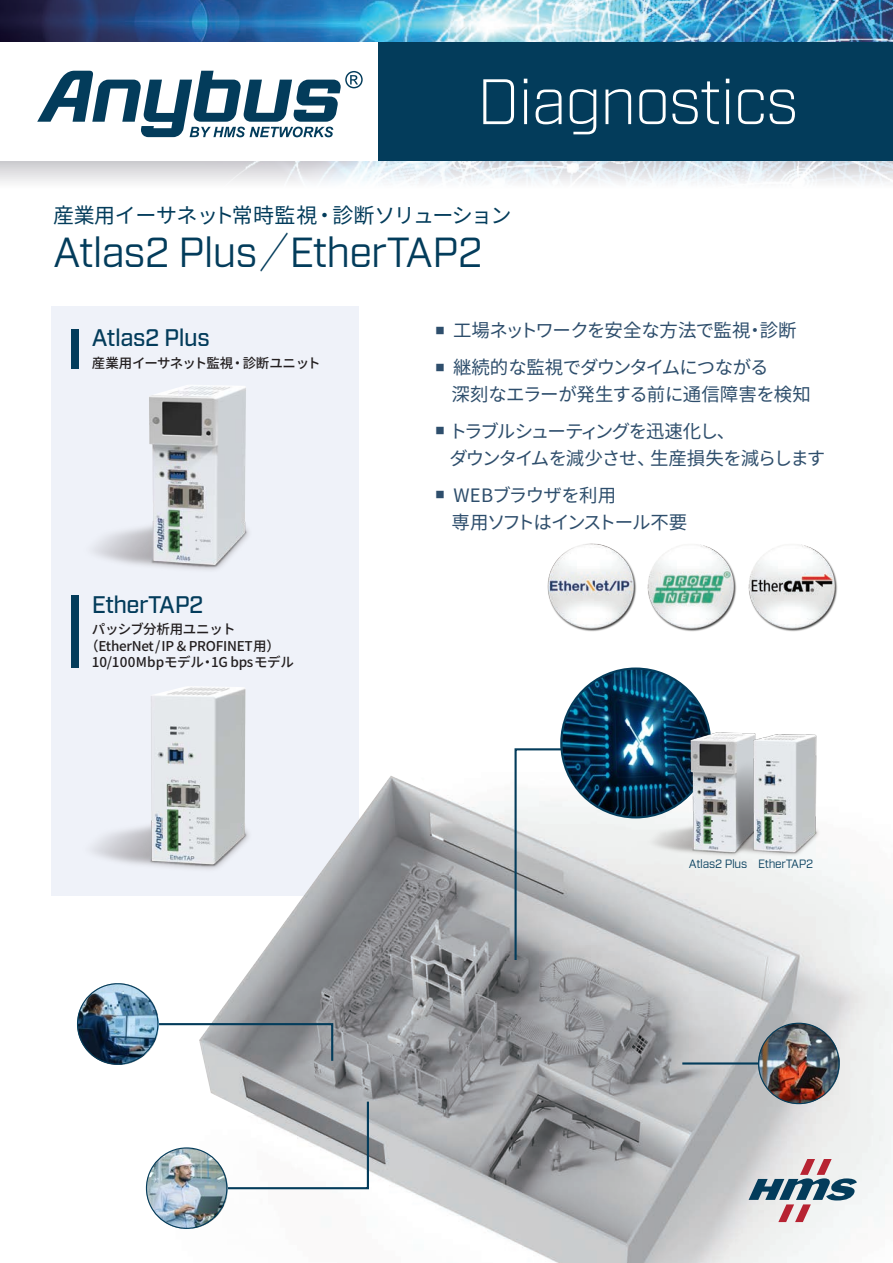
<style>
.page{position:relative;width:893px;height:1263px;background:#fff}
.page>*{position:absolute;margin:0;border:0;box-sizing:border-box;transform-origin:0 0}
.t1{font:300 64.05px "Industry";letter-spacing:-.02em;color:#fff}
.t2{font:42px "Industry";letter-spacing:-.02em;color:#033c5b}
.t3{font:500 24px "Industry";letter-spacing:-.02em;color:#033c5b}
.t4{font:21px "Noto Sans CJ Kjp";letter-spacing:-.02em;color:#033c5b}
.t5{font:18.45px "Noto Sans CJ Kjp";letter-spacing:-.05em;color:#2e4e6c}
.t6{font:18.45px "Noto Sans CJ Kjp";letter-spacing:-.08em;color:#2e4e6c}
.t7{font:18.45px "Noto Sans CJ Kjp";letter-spacing:-.075em;color:#2e4e6c}
.t8{font:18.45px "Noto Sans CJ Kjp";letter-spacing:-.01em;color:#2e4e6c}
.t9{font:500 13.5px "Noto Sans CJ Kjp";letter-spacing:-.02em;color:#231f20}
.t10{font:12px "Industry";letter-spacing:-.02em;color:#033c5b}
.s1{font-family:"Noto Sans CJ Kjp"}
</style>
<div class="page">
<div style="left:51px;top:306px;width:308px;height:589px;background:#eff2f9"></div>
<img style="left:133px;top:776px;width:760px;height:487px">
<img style="left:0;top:0;width:893px;height:43px">
<svg style="left:0;top:161px;width:893px;height:22px"></svg>
<div style="left:71px;top:329px;width:8px;height:40px;background:#033c5b"></div>
<div style="left:71px;top:595px;width:8px;height:72px;background:#033c5b"></div>
<img style="left:71px;top:667px;width:288px;height:213px">
<img style="left:93px;top:385px;width:156px;height:185px">
<svg style="left:158px;top:1022px;width:176px;height:41px"></svg>
<svg style="left:203px;top:1099px;width:167px;height:91px"></svg>
<img style="left:147px;top:1148px;width:80px;height:80px">
<div style="left:146px;top:1147px;width:81px;height:82px;border:1px solid #033c5b;border-radius:50%"></div>
<img style="left:78px;top:984px;width:80px;height:80px">
<div style="left:77px;top:983px;width:81px;height:82px;border:1px solid #033c5b;border-radius:50%"></div>
<hr style="left:682px;top:1062px;width:106px;height:2px;background:#033c5b">
<img style="left:759px;top:1023px;width:80px;height:81px">
<div style="left:758px;top:1023px;width:81px;height:81px;border:1px solid #033c5b;border-radius:50%"></div>
<svg style="left:513px;top:748px;width:100px;height:214px"></svg>
<img style="left:561px;top:670px;width:147px;height:147px">
<img style="left:646px;top:719px;width:89px;height:143px">
<img style="left:735px;top:732px;width:93px;height:130px">
<img style="left:736px;top:738px;width:18px;height:114px">
<img style="left:547px;top:543px;width:90px;height:89px">
<img style="left:647px;top:544px;width:90px;height:88px">
<img style="left:748px;top:544px;width:90px;height:88px">
<div style="left:378px;top:43px;width:515px;height:118px;background:#033c5b"></div>
<svg style="left:37px;top:71px;width:326px;height:66px"></svg>
<svg style="left:749px;top:1159px;width:108px;height:63px"></svg>
<p class="t1" style="left:477px;top:64px;width:323px">Diagnostics</p>
<p class="t4" style="left:53px;top:203px;width:460px">産業用イーサネット常時監視・診断ソリューション</p>
<p class="t2" style="left:53px;top:227px;width:431px">Atlas2 Plus<span class="s1">／</span>EtherTAP2</p>
<p class="t3" style="left:92px;top:324px;width:119px">Atlas2 Plus</p>
<p class="t9" style="left:92px;top:355px;width:230px">産業用イーサネット監視・診断ユニット</p>
<p class="t3" style="left:92px;top:590px;width:113px">EtherTAP2</p>
<p class="t9" style="left:92px;top:622px;width:145px">パッシブ分析用ユニット</p>
<p class="t9" style="left:85px;top:638px;width:196px">（EtherNet/IP &amp; PROFINET用）</p>
<p class="t9" style="left:92px;top:655px;width:203px">10/100Mbpモデル・1G bpsモデル</p>
<p class="t5" style="left:435px;top:320px;width:363px"><sup>■</sup> 工場ネットワークを安全な方法で監視・診断</p>
<p class="t5" style="left:435px;top:357px;width:335px"><sup>■</sup> 継続的な監視でダウンタイムにつながる</p>
<p class="t8" style="left:452px;top:384px;width:361px">深刻なエラーが発生する前に通信障害を検知</p>
<p class="t6" style="left:435px;top:421px;width:301px"><sup>■</sup> トラブルシューティングを迅速化し、</p>
<p class="t7" style="left:449px;top:448px;width:377px">ダウンタイムを減少させ、生産損失を減らします</p>
<p class="t5" style="left:435px;top:484px;width:182px"><sup>■</sup> WEBブラウザを利用</p>
<p class="t6" style="left:452px;top:511px;width:237px">専用ソフトはインストール不要</p>
<p class="t10" style="left:689px;top:856px;width:60px">Atlas2 Plus</p>
<p class="t10" style="left:758px;top:856px;width:57px">EtherTAP2</p>
</div>
